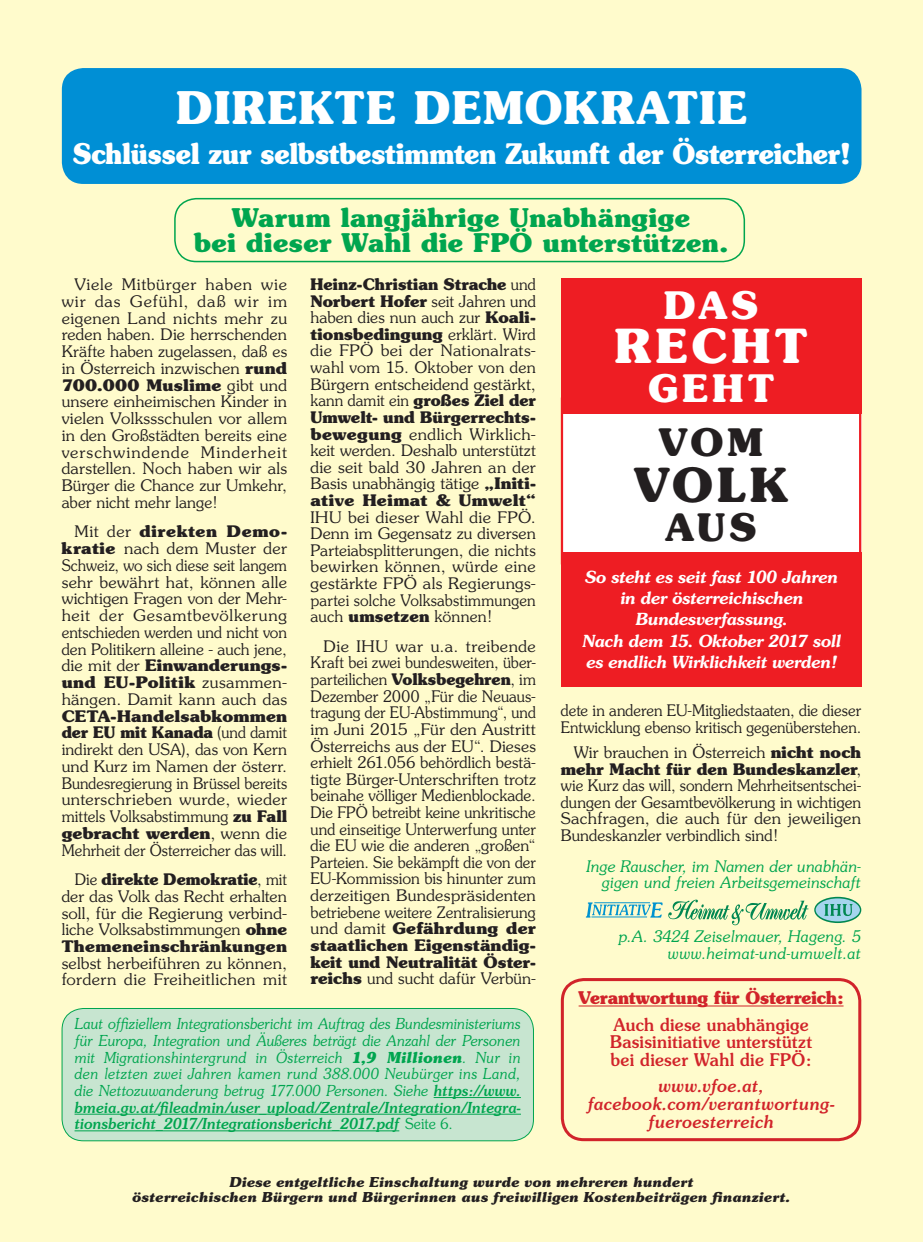
<style>
.page{position:relative;width:923px;height:1242px;background:#fffbcc}
.page>*{position:absolute;margin:0;border:0;box-sizing:border-box;transform-origin:0 0}
.t1{font:700 46.95px "Souvenir";color:#fff}
.t2{font:700 46.95px "Souvenir";color:#231f20}
.t3{font:700 45px "Souvenir";letter-spacing:.04em;color:#fff;scale:.94 1}
.t4{font:700 37.8px "Souvenir";color:#fff}
.t5{font:700 37.8px "Souvenir";color:#231f20}
.t6{font:700 28.35px "Souvenir";letter-spacing:-.005em;color:#fff;scale:.91 1}
.t7{font:700 25.8px/25.8px "Souvenir";letter-spacing:.02em;color:#00a54f;text-align:center}
.t8{font:500 17.55px/17.7px "Souvenir";letter-spacing:.02em;color:#d1232a;scale:.95 1}
.t9{font:italic 500 17.55px/17.7px "Souvenir";letter-spacing:.015em;color:#d1232a;text-align:center;scale:.95 1}
.t10{font:700 17.55px "Souvenir";letter-spacing:-.005em;color:#d1232a;scale:.95 1}
.t11{font:italic 600 16.65px/21.1px "Souvenir";letter-spacing:-.035em;color:#fff;text-align:center}
.t12{font:300 15.9px/16.6px "Souvenir";letter-spacing:.005em;color:#231f20;text-align:justify;scale:1.05 1}
.t13{font:300 15.9px/16.6px "Souvenir";letter-spacing:.005em;color:#231f20;text-align:justify}
.t14{font:300 15.9px/16.8px "Souvenir";letter-spacing:.005em;color:#231f20;text-align:justify;scale:.96 1}
.t15{font:italic 300 15.9px/16.6px "Souvenir";letter-spacing:-.015em;color:#00a54f;text-align:right}
.t16{font:italic 300 15.15px/16.6px "Souvenir";letter-spacing:-.02em;color:#00a54f;text-align:justify;scale:.95 1}
.t17{font:italic 700 13.65px/15.1px "Souvenir";letter-spacing:-.005em;color:#231f20;text-align:center}
.s1{font-weight:700}
.s2{font-weight:500}
.s3{font-style:normal}
</style>
<div class="page">
<div style="left:62px;top:68px;width:799px;height:116px;background:#008fd5;border-radius:21px"></div>
<div style="left:561px;top:978px;width:300px;height:163px;border:3px solid #d1232a;border-radius:21px"></div>
<hr style="left:578px;top:1005px;width:265px;height:1px;background:#d1232a">
<div style="left:62px;top:1008px;width:471px;height:132px;background:#c7e5d0;border-radius:21px"></div>
<div style="left:62px;top:1008px;width:472px;height:133px;border:1px solid #00a54f;border-radius:21px"></div>
<hr style="left:434px;top:1097px;width:87px;height:1px;background:#00a54f">
<hr style="left:75px;top:1113px;width:446px;height:1px;background:#00a54f">
<hr style="left:75px;top:1130px;width:324px;height:1px;background:#00a54f">
<div style="left:174px;top:198px;width:571px;height:64px;border:2px solid #00a54f;border-radius:21px"></div>
<div style="left:561px;top:279px;width:300px;height:137px;background:#ee1d23"></div>
<div style="left:561px;top:549px;width:300px;height:138px;background:#ee1d23"></div>
<div style="left:561px;top:414px;width:300px;height:138px;background:#fff"></div>
<hr style="left:561px;top:397px;width:2px;height:167px;background:#ee1d23">
<hr style="left:859px;top:399px;width:2px;height:166px;background:#ee1d23">
<svg style="left:668px;top:899px;width:140px;height:26px"></svg>
<svg style="left:586px;top:902px;width:76px;height:15px"></svg>
<svg style="left:814px;top:897px;width:47px;height:26px"></svg>
<h2 class="t3" style="left:176px;top:79px;width:608px">DIREKTE DEMOKRATIE</h2>
<h3 class="t6" style="left:73px;top:136px;width:856px">Schlüssel zur selbstbestimmten Zukunft der Österreicher!</h3>
<h3 class="t7" style="left:194px;top:204px;width:536px">Warum langjährige Unabhängige<br>bei dieser Wahl die FPÖ unterstützen.</h3>
<h3 class="t4" style="left:664px;top:281px;width:66px">Das</h3>
<h1 class="t1" style="left:615px;top:316px;width:116px">REcht</h1>
<h3 class="t4" style="left:648px;top:364px;width:33px">geht</h3>
<p class="t13" style="left:310px;top:276px;width:227px"><span class="s1">Heinz-Christian Strache</span> und <span class="s1">Norbert Hofer</span> seit Jahren und haben dies nun auch zur <span class="s1">Koali&shy;tionsbedingung</span> erklärt. Wird die FPÖ bei der Nationalrats&shy;wahl vom 15. Oktober von den Bürgern entscheidend gestärkt, kann damit ein <span class="s1">großes Ziel der Umwelt- und Bürgerrechts&shy;bewegung</span> endlich Wirklich&shy;keit werden. Deshalb unterstützt die seit bald 30 Jahren an der Basis unabhängig tätige <span class="s1">„Initi&shy;ative Heimat &amp; Umwelt“</span></p>
<p class="t12" style="left:310px;top:508px;width:216px">IHU bei dieser Wahl die FPÖ.<br>Denn im Gegensatz zu diversen Parteiabsplitterungen, die nichts bewirken können, würde eine gestärkte FPÖ als Regierungs&shy;partei solche Volksabstimmungen auch <span class="s1">umsetzen</span> können!</p>
<p class="t12" style="left:310px;top:638px;width:216px;text-indent:13px">Die IHU war u.a. treibende Kraft bei zwei bundesweiten, über&shy;parteilichen <span class="s1">Volksbegehren</span>, im Dezember 2000 „Für die Neuaus&shy;tragung der EU-Abstimmung“, und im Juni 2015 „Für den Austritt Österreichs aus der EU“. Dieses erhielt 261.056 behördlich bestä&shy;tigte Bürger-Unterschriften trotz beinahe völliger Medienblockade.<br>Die FPÖ betreibt keine unkritische und einseitige Unterwerfung unter die EU wie die anderen „großen“ Parteien. Sie bekämpft die von der EU-Kommission bis hinunter zum derzeitigen Bundespräsidenten betriebene weitere Zentralisierung und damit <span class="s1">Gefährdung der staatlichen Eigenständig&shy;keit und Neutralität Öster&shy;reichs</span> und sucht dafür Verbün-</p>
<p class="t12" style="left:62px;top:276px;width:216px;text-indent:13px">Viele Mitbürger haben wie wir das Gefühl, daß wir im eigenen Land nichts mehr zu reden haben. Die herrschenden Kräfte haben zugelassen, daß es in Österreich inzwischen <span class="s1">rund 700.000 Muslime</span> gibt und unsere einheimischen Kinder in vielen Volkssschulen vor allem in den Großstädten bereits eine verschwindende Minderheit darstellen. Noch haben wir als Bürger die Chance zur Umkehr, aber nicht mehr lange!</p>
<p class="t12" style="left:62px;top:523px;width:216px;text-indent:13px">Mit der <span class="s1">direkten Demo&shy;kratie</span> nach dem Muster der Schweiz, wo sich diese seit langem sehr bewährt hat, können alle wichtigen Fragen von der Mehr&shy;heit der Gesamtbevölkerung entschieden werden und nicht von den Politikern alleine - auch jene, die mit der <span class="s1">Einwanderungs&shy;und EU-Politik</span> zusammen&shy;hängen. Damit kann auch das</p>
<p class="t14" style="left:62px;top:707px;width:236px"><span class="s1">CETA-Handelsabkommen der EU mit Kanada</span> (und damit indirekt den USA), das von Kern und Kurz im Namen der österr.<br>Bundesregierung in Brüssel bereits unterschrieben wurde, wieder mittels Volksabstimmung <span class="s1">zu Fall gebracht werden</span>, wenn die Mehrheit der Österreicher das will.</p>
<p class="t14" style="left:62px;top:871px;width:236px;text-indent:13px">Die <span class="s1">direkte Demokratie</span>, mit der das Volk das Recht erhalten soll, für die Regierung verbind&shy;liche Volksabstimmungen <span class="s1">ohne Themeneinschränkungen</span></p>
<p class="t12" style="left:62px;top:954px;width:216px">selbst herbeiführen zu können, fordern die Freiheitlichen mit</p>
<h3 class="t5" style="left:659px;top:418px;width:36px">vom</h3>
<h1 class="t2" style="left:634px;top:455px;width:147px">volk</h1>
<h3 class="t5" style="left:666px;top:503px;width:32px">aus</h3>
<p class="t11" style="left:581px;top:566px;width:260px">So steht es seit fast 100 Jahren in der österreichischen<br>Bundesverfassung.<br>Nach dem 15. Oktober 2017 soll es endlich Wirklichkeit werden!</p>
<p class="t14" style="left:561px;top:702px;width:314px">dete in anderen EU-Mitgliedstaaten, die dieser<br>Entwicklung ebenso kritisch gegenüberstehen.</p>
<p class="t13" style="left:561px;top:744px;width:302px;text-indent:13px">Wir brauchen in Österreich <span class="s1">nicht noch mehr Macht für den Bundeskanzler</span>, wie Kurz das will, sondern Mehrheitsentschei&shy;dungen der Gesamtbevölkerung in wichtigen Sachfragen, die auch für den jeweiligen Bundeskanzler verbindlich sind!</p>
<p class="t15" style="left:586px;top:857px;width:277px">Inge Rauscher, im Namen der unabhän&shy;gigen und freien Arbeitsgemeinschaft</p>
<p class="t15" style="left:618px;top:928px;width:244px">p.A. 3424 Zeiselmauer, Hageng. 5 www.heimat-und-umwelt.at</p>
<p class="t16" style="left:75px;top:1015px;width:471px">Laut offiziellem Integrationsbericht im Auftrag des Bundesministeriums für Europa, Integration und Äußeres beträgt die Anzahl der Personen mit Migrationshintergrund in Österreich <span class="s1">1,9 Millionen</span>. Nur in den letzten zwei Jahren kamen rund 388.000 Neubürger ins Land, die Nettozuwanderung betrug 177.000 Personen. Siehe <span class="s2">https://www. bmeia.gv.at/fileadmin/user_upload/Zentrale/Integration/Integra&shy;tionsbericht_2017/Integrationsbericht_2017.pdf</span> <span class="s3">Seite 6.</span></p>
<p class="t10" style="left:578px;top:986px;width:280px">Verantwortung für Österreich:</p>
<p class="t8" style="left:610px;top:1015px;width:214px">Auch diese unabhängige<br>Basisinitiative unterstützt bei dieser Wahl die FPÖ:</p>
<p class="t9" style="left:587px;top:1076px;width:262px">www.vfoe.at, facebook.com/verantwortung&shy;fueroesterreich</p>
<p class="t17" style="left:132px;top:1174px;width:660px">Diese entgeltliche Einschaltung wurde von mehreren hundert<br>österreichischen Bürgern und Bürgerinnen aus freiwilligen Kostenbeiträgen finanziert.</p>
</div>
